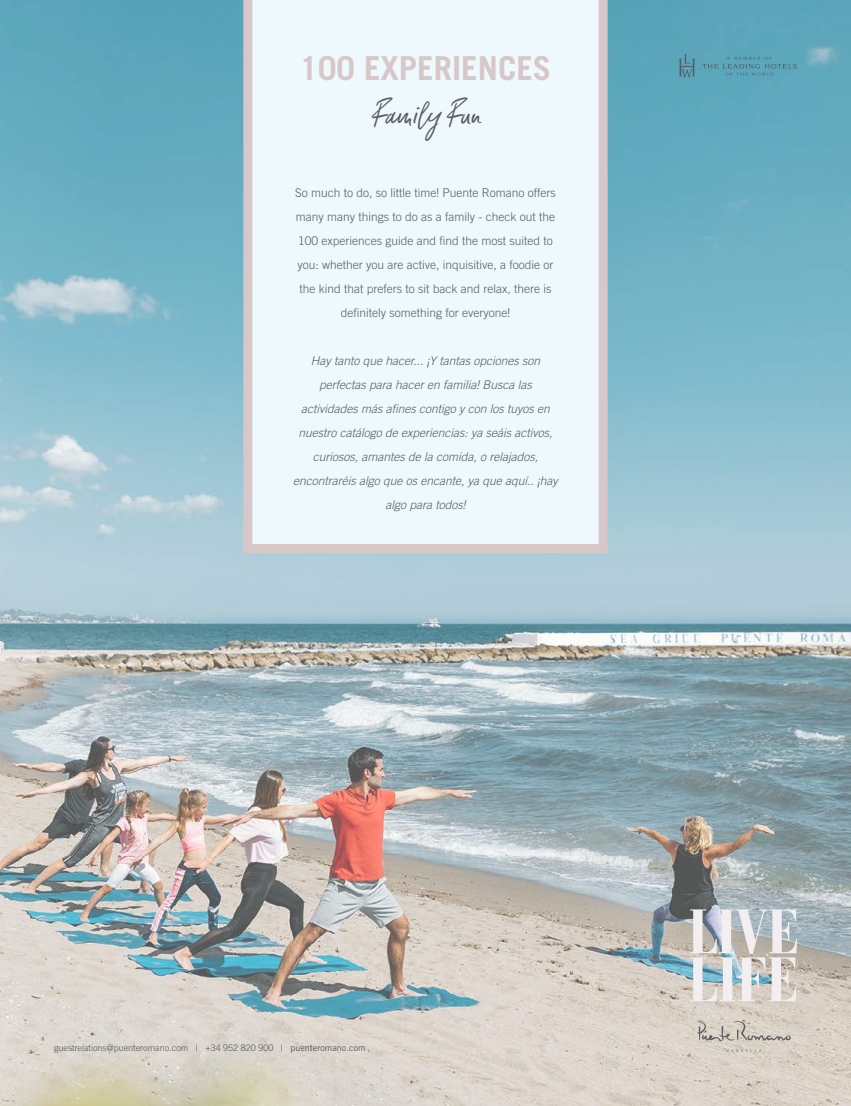
<style>
.page{position:relative;width:851px;height:1106px;background:#fff}
.page>*{position:absolute;margin:0;border:0;box-sizing:border-box;transform-origin:0 0}
.t1{font:italic 37.5px "Indigo Blue";color:#5a5c61}
.t2{font:700 33px "Trade Gothic";color:#d7c7c8}
.t3{font:italic 300 12px/24px "Trade Gothic";color:#5a5c61;text-align:center}
.t4{font:300 12px/24px "Trade Gothic";color:#5a5c61;text-align:center}
.t5{font:300 9px "Trade Gothic";color:#52555b}
.s1{font-weight:400}
</style>
<div class="page">
<img style="left:0;top:0;width:850px;height:1106px">
<img style="left:690px;top:909px;width:106px;height:92px">
<svg style="left:696px;top:1021px;width:94px;height:20px;background:#c7c0b7"></svg>
<svg style="left:726px;top:1049px;width:35px;height:3px"></svg>
<svg style="left:679px;top:54px;width:15px;height:24px"></svg>
<svg style="left:702px;top:57px;width:94px;height:18px;background:#5a9fb2"></svg>
<div style="left:243px;top:0;width:364px;height:553px;background:#edf9fc"></div>
<h2 class="t2" style="left:300px;top:47px;width:253px">100 EXPERIENCES</h2>
<h1 class="t1" style="left:371px;top:91px;width:111px">Family Fun</h1>
<p class="t4" style="left:295px;top:180px;width:262px">So much to do, so little time! Puente Romano offers many many things to do as a family - check out the 100 experiences guide and find the most suited to you: whether you are active, inquisitive, a foodie or the kind that prefers to sit back and relax, there is definitely something for everyone!</p>
<p class="t3" style="left:293px;top:348px;width:266px">Hay tanto que hacer... ¡Y tantas opciones son perfectas para hacer en familia! Busca las actividades más afines contigo y con los tuyos en nuestro catálogo de experiencias: ya seáis activos, curiosos, amantes de la comida, o relajados, encontraréis algo que os encante, ya que aquí.. ¡hay algo para todos!</p>
<p class="t5" style="left:54px;top:1042px;width:313px">guestrelations@puenteromano.com | +34 952 820 900 | <span class="s1">puenteromano.com</span></p>
</div>
